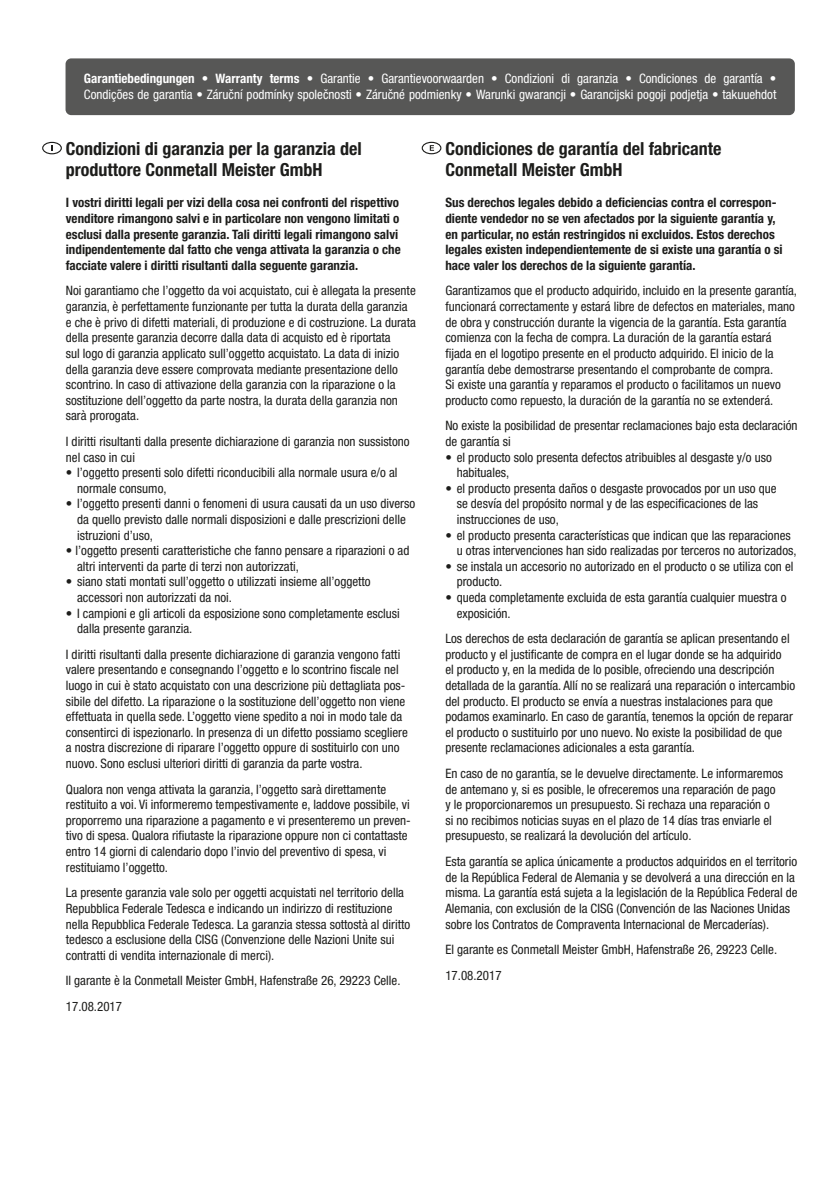
<style>
.page{position:relative;width:840px;height:1191px;background:#fff}
.page>*{position:absolute;margin:0;border:0;box-sizing:border-box;transform-origin:0 0}
.t1{font:700 condensed 18px/21.6px "Helvetica Neue LT Pro";color:#1d1d1b}
.t2{font:condensed 13px/15.6px "Helvetica Neue LT Pro";color:#1d1d1b}
.t3{font:700 condensed 13px/15.6px "Helvetica Neue LT Pro";color:#1d1d1b}
.t4{font:condensed 13px/15.6px "Helvetica Neue LT Pro";color:#fff}
.s1{font-weight:700}
</style>
<div class="page">
<div style="left:65px;top:58px;width:729px;height:57px;background:#575756;border-radius:6px"></div>
<div style="left:42px;top:142px;width:20px;height:12px;border:1px solid #1d1d1b;border-radius:50%"></div>
<svg style="left:51px;top:145px;width:2px;height:6px"></svg>
<div style="left:421px;top:142px;width:20px;height:12px;border:1px solid #1d1d1b;border-radius:50%"></div>
<svg style="left:429px;top:145px;width:5px;height:6px"></svg>
<p class="t4" style="left:84px;top:71px;width:693px"><span class="s1">Garantiebedingungen • Warranty terms •</span> Garantie <span class="s1">•</span> Garantievoorwaarden <span class="s1">•</span> Condizioni di garanzia <span class="s1">•</span> Condiciones de garantía <span class="s1">•<br></span>Condições de garantia <span class="s1">•</span> Záruční podmínky společnosti <span class="s1">•</span> Záručné podmienky <span class="s1">•</span> Warunki gwarancji <span class="s1">•</span> Garancijski pogoji podjetja <span class="s1">•</span> takuuehdot</p>
<h1 class="t1" style="left:66px;top:137px;width:297px">Condizioni di garanzia per la garanzia del produttore Conmetall Meister GmbH</h1>
<p class="t3" style="left:66px;top:195px;width:336px">I vostri diritti legali per vizi della cosa nei confronti del rispettivo venditore rimangono salvi e in particolare non vengono limitati o esclusi dalla presente garanzia. Tali diritti legali rimangono salvi indipendentemente dal fatto che venga attivata la garanzia o che facciate valere i diritti risultanti dalla seguente garanzia.</p>
<p class="t2" style="left:66px;top:283px;width:351px">Noi garantiamo che l’oggetto da voi acquistato, cui è allegata la presente garanzia, è perfettamente funzionante per tutta la durata della garanzia e che è privo di difetti materiali, di produzione e di costruzione. La durata della presente garanzia decorre dalla data di acquisto ed è riportata<br>sul logo di garanzia applicato sull’oggetto acquistato. La data di inizio della garanzia deve essere comprovata mediante presentazione dello scontrino. In caso di attivazione della garanzia con la riparazione o la sostituzione dell’oggetto da parte nostra, la durata della garanzia non sarà prorogata.</p>
<p class="t2" style="left:66px;top:433px;width:345px">I diritti risultanti dalla presente dichiarazione di garanzia non sussistono nel caso in cui</p>
<p class="t2" style="left:77px;top:464px;width:321px;text-indent:-11px">• l’oggetto presenti solo difetti riconducibili alla normale usura e/o al normale consumo,</p>
<p class="t2" style="left:77px;top:496px;width:339px;text-indent:-11px">• l’oggetto presenti danni o fenomeni di usura causati da un uso diverso da quello previsto dalle normali disposizioni e dalle prescrizioni delle istruzioni d’uso,</p>
<p class="t2" style="left:77px;top:542px;width:333px;text-indent:-11px">• l’oggetto presenti caratteristiche che fanno pensare a riparazioni o ad altri interventi da parte di terzi non autorizzati,</p>
<p class="t2" style="left:77px;top:574px;width:295px;text-indent:-11px">• siano stati montati sull’oggetto o utilizzati insieme all’oggetto accessori non autorizzati da noi.</p>
<p class="t2" style="left:77px;top:605px;width:324px;text-indent:-11px">• I campioni e gli articoli da esposizione sono completamente esclusi dalla presente garanzia.</p>
<p class="t2" style="left:66px;top:646px;width:343px">I diritti risultanti dalla presente dichiarazione di garanzia vengono fatti valere presentando e consegnando l’oggetto e lo scontrino fiscale nel luogo in cui è stato acquistato con una descrizione più dettagliata pos&shy;sibile del difetto. La riparazione o la sostituzione dell’oggetto non viene effettuata in quella sede. L’oggetto viene spedito a noi in modo tale da consentirci di ispezionarlo. In presenza di un difetto possiamo scegliere a nostra discrezione di riparare l’oggetto oppure di sostituirlo con uno nuovo. Sono esclusi ulteriori diritti di garanzia da parte vostra.</p>
<p class="t2" style="left:66px;top:781px;width:346px">Qualora non venga attivata la garanzia, l’oggetto sarà direttamente restituito a voi. Vi informeremo tempestivamente e, laddove possibile, vi proporremo una riparazione a pagamento e vi presenteremo un preven&shy;tivo di spesa. Qualora rifiutaste la riparazione oppure non ci contattaste entro 14 giorni di calendario dopo l’invio del preventivo di spesa, vi restituiamo l’oggetto.</p>
<p class="t2" style="left:66px;top:884px;width:345px">La presente garanzia vale solo per oggetti acquistati nel territorio della Repubblica Federale Tedesca e indicando un indirizzo di restituzione nella Repubblica Federale Tedesca. La garanzia stessa sottostà al diritto tedesco a esclusione della CISG (Convenzione delle Nazioni Unite sui contratti di vendita internazionale di merci).</p>
<p class="t2" style="left:66px;top:967px;width:336px;line-height:25.6px">Il garante è la Conmetall Meister GmbH, Hafenstraße 26, 29223 Celle.<br>17.08.2017</p>
<h1 class="t1" style="left:445px;top:137px;width:277px">Condiciones de garantía del fabricante<br>Conmetall Meister GmbH</h1>
<p class="t3" style="left:445px;top:195px;width:338px">Sus derechos legales debido a deficiencias contra el correspon&shy;diente vendedor no se ven afectados por la siguiente garantía y, en particular, no están restringidos ni excluidos. Estos derechos legales existen independientemente de si existe una garantía o si hace valer los derechos de la siguiente garantía.</p>
<p class="t2" style="left:445px;top:283px;width:353px">Garantizamos que el producto adquirido, incluido en la presente garantía, funcionará correctamente y estará libre de defectos en materiales, mano de obra y construcción durante la vigencia de la garantía. Esta garantía comienza con la fecha de compra. La duración de la garantía estará fijada en el logotipo presente en el producto adquirido. El inicio de la garantía debe demostrarse presentando el comprobante de compra.<br>Si existe una garantía y reparamos el producto o facilitamos un nuevo producto como repuesto, la duración de la garantía no se extenderá.</p>
<p class="t2" style="left:445px;top:418px;width:353px">No existe la posibilidad de presentar reclamaciones bajo esta declaración de garantía si</p>
<p class="t2" style="left:456px;top:449px;width:316px;text-indent:-11px">• el producto solo presenta defectos atribuibles al desgaste y/o uso habituales,</p>
<p class="t2" style="left:456px;top:480px;width:321px;text-indent:-11px">• el producto presenta daños o desgaste provocados por un uso que se desvía del propósito normal y de las especificaciones de las instrucciones de uso,</p>
<p class="t2" style="left:456px;top:527px;width:341px;text-indent:-11px">• el producto presenta características que indican que las reparaciones u otras intervenciones han sido realizadas por terceros no autorizados,</p>
<p class="t2" style="left:456px;top:558px;width:338px;text-indent:-11px">• se instala un accesorio no autorizado en el producto o se utiliza con el producto.</p>
<p class="t2" style="left:456px;top:589px;width:331px;text-indent:-11px">• queda completamente excluida de esta garantía cualquier muestra o exposición.</p>
<p class="t2" style="left:445px;top:630px;width:351px">Los derechos de esta declaración de garantía se aplican presentando el producto y el justificante de compra en el lugar donde se ha adquirido<br>el producto y, en la medida de lo posible, ofreciendo una descripción detallada de la garantía. Allí no se realizará una reparación o intercambio del producto. El producto se envía a nuestras instalaciones para que podamos examinarlo. En caso de garantía, tenemos la opción de reparar el producto o sustituirlo por uno nuevo. No existe la posibilidad de que presente reclamaciones adicionales a esta garantía.</p>
<p class="t2" style="left:445px;top:765px;width:339px">En caso de no garantía, se le devuelve directamente. Le informaremos de antemano y, si es posible, le ofreceremos una reparación de pago y le proporcionaremos un presupuesto. Si rechaza una reparación o<br>si no recibimos noticias suyas en el plazo de 14 días tras enviarle el presupuesto, se realizará la devolución del artículo.</p>
<p class="t2" style="left:445px;top:853px;width:353px">Esta garantía se aplica únicamente a productos adquiridos en el territorio de la República Federal de Alemania y se devolverá a una dirección en la misma. La garantía está sujeta a la legislación de la República Federal de Alemania, con exclusión de la CISG (Convención de las Naciones Unidas sobre los Contratos de Compraventa Internacional de Mercaderías).</p>
<p class="t2" style="left:445px;top:936px;width:333px;line-height:25.6px">El garante es Conmetall Meister GmbH, Hafenstraße 26, 29223 Celle.<br>17.08.2017</p>
</div>
